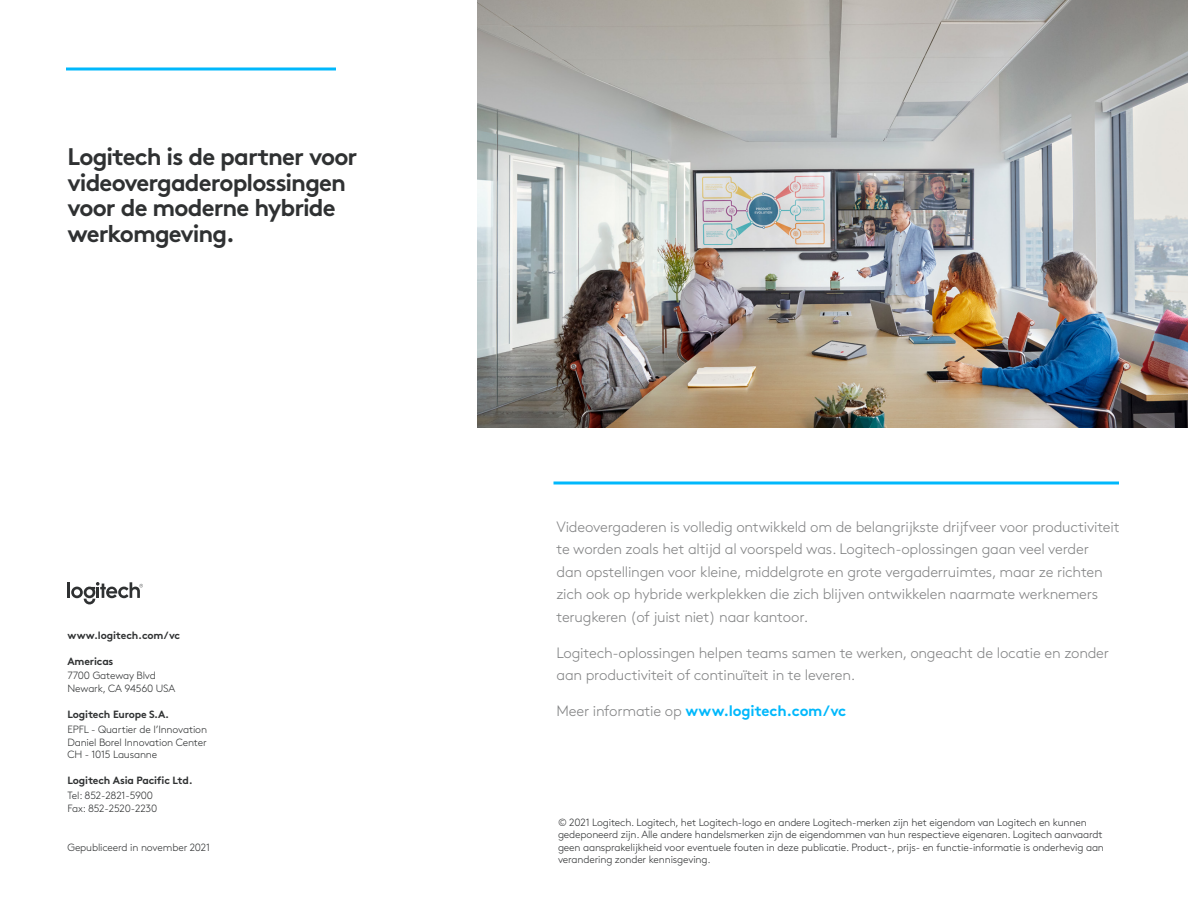
<style>
.page{position:relative;width:1188px;height:918px;background:#fff}
.page>*{position:absolute;margin:0;border:0;box-sizing:border-box;transform-origin:0 0}
.Title_H1{font:700 24px/25.5px "Brown Pro";letter-spacing:-.035em;color:#2f3132}
.Text_1{font:300 15px/22.5px "Brown Pro";letter-spacing:-.015em;color:#828384}
.Text_1-2{font:700 15px "Brown Pro";letter-spacing:-.015em;color:#00b8fc}
.t1{font:300 10.5px/12.6px "Brown Pro";letter-spacing:-.015em;color:#2f3132}
.t2{font:700 10.5px/15px "Brown Pro";letter-spacing:-.015em;color:#2f3132}
.s1{font-weight:700}
.s2{font-weight:300}
.s3{font-weight:300;color:#828384}
</style>
<div class="page">
<svg style="left:68px;top:582px;width:75px;height:22px"></svg>
<hr style="left:66px;top:68px;width:270px;height:2px;background:#00b8fc">
<img style="left:477px;top:0;width:711px;height:428px">
<hr style="left:554px;top:482px;width:565px;height:2px;background:#00b8fc">
<p class="Title_H1" style="left:68px;top:141px;width:291px">Logitech is de partner voor videovergaderoplossingen voor de moderne hybride werkomgeving.</p>
<p class="t2" style="left:68px;top:626px;width:114px">www.logitech.com/vc</p>
<p class="t1" style="left:68px;top:653px;width:90px;line-height:14.9px"><span class="s1">Americas<br></span>7700 Gateway Blvd</p>
<p class="t1" style="left:68px;top:681px;width:110px">Newark, CA 94560 USA</p>
<p class="t1" style="left:68px;top:706px;width:141px;line-height:15px"><span class="s1">Logitech Europe S.A.<br></span>EPFL - Quartier de I’Innovation</p>
<p class="t1" style="left:68px;top:735px;width:141px">Daniel Borel Innovation Center<br>CH - 1015 Lausanne</p>
<p class="t2" style="left:68px;top:772px;width:127px">Logitech Asia Pacific Ltd.<br><span class="s2">Tel: 852-2821-5900</span></p>
<p class="t1" style="left:68px;top:801px;width:91px">Fax: 852-2520-2230</p>
<p class="t1" style="left:68px;top:840px;width:144px">Gepubliceerd in november 2021</p>
<p class="Text_1" style="left:556px;top:514px;width:565px">Videovergaderen is volledig ontwikkeld om de belangrijkste drijfveer voor productiviteit te worden zoals het altijd al voorspeld was. Logitech-oplossingen gaan veel verder<br>dan opstellingen voor kleine, middelgrote en grote vergaderruimtes, maar ze richten zich ook op hybride werkplekken die zich blijven ontwikkelen naarmate werknemers terugkeren (of juist niet) naar kantoor.</p>
<p class="Text_1" style="left:556px;top:640px;width:554px">Logitech-oplossingen helpen teams samen te werken, ongeacht de locatie en zonder aan productiviteit of continuïteit in te leveren.</p>
<p class="Text_1-2" style="left:556px;top:699px;width:291px"><span class="s3">Meer informatie op</span> www.logitech.com/vc</p>
<p class="t1" style="left:558px;top:815px;width:548px">© 2021 Logitech. Logitech, het Logitech-logo en andere Logitech-merken zijn het eigendom van Logitech en kunnen gedeponeerd zijn. Alle andere handelsmerken zijn de eigendommen van hun respectieve eigenaren. Logitech aanvaardt geen aansprakelijkheid voor eventuele fouten in deze publicatie. Product-, prijs- en functie-informatie is onderhevig aan verandering zonder kennisgeving.</p>
</div>
